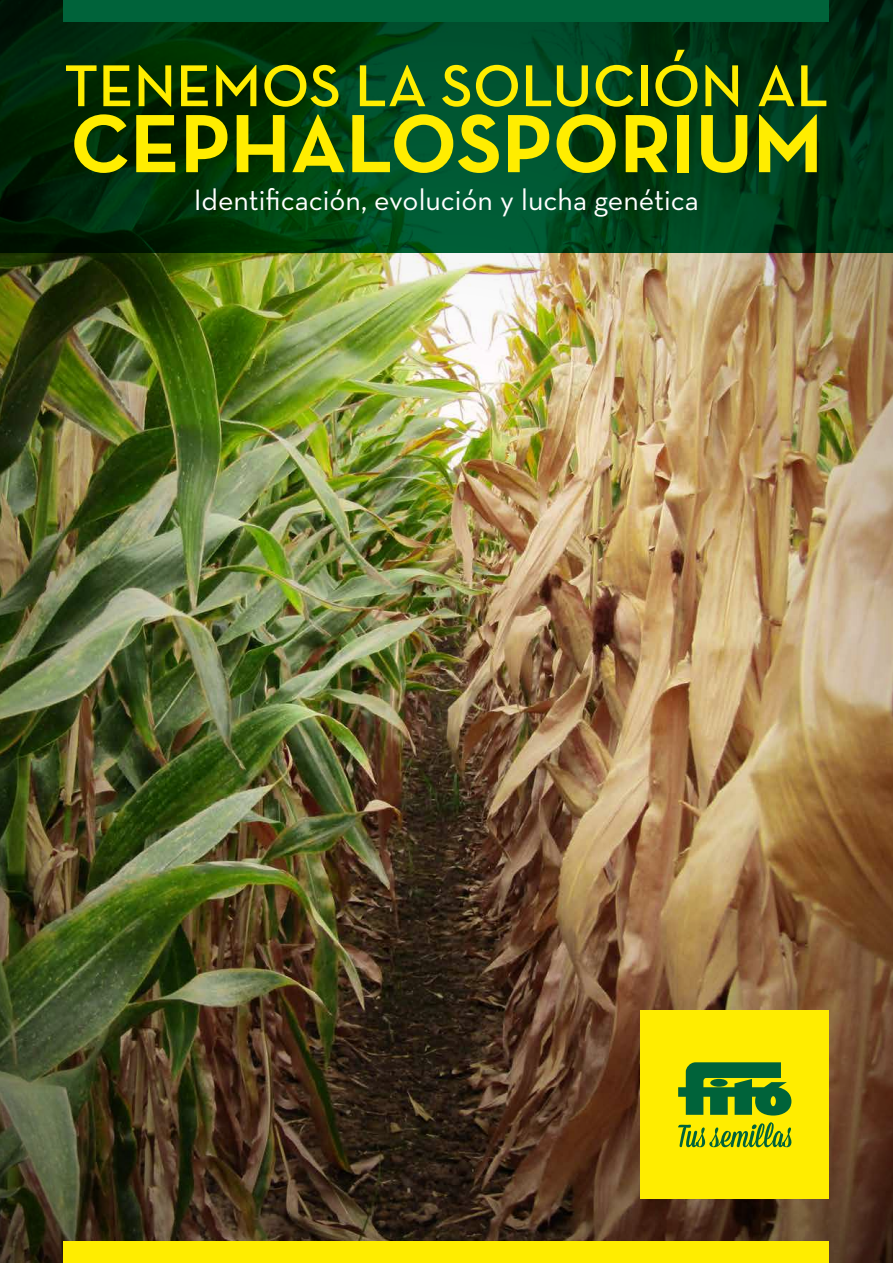
<style>
.page{position:relative;width:893px;height:1263px;background:#fff}
.page>*{position:absolute;margin:0;border:0;box-sizing:border-box;transform-origin:0 0}
.t1{font:700 84px "Neutra Text";color:#ffed00}
.t2{font:600 60px "Neutra Text";color:#ffed00}
.t3{font:30px "Neutra Text";color:#fff}
</style>
<div class="page">
<img style="left:0;top:253px;width:893px;height:1010px">
<svg style="left:0;top:0;width:893px;height:253px;background:#003916"></svg>
<div style="left:64px;top:0;width:765px;height:21px;background:#00633a"></div>
<div style="left:64px;top:1242px;width:765px;height:21px;background:#ffed00"></div>
<div style="left:640px;top:1010px;width:189px;height:189px;background:#ffed00"></div>
<svg style="left:678px;top:1062px;width:113px;height:53px"></svg>
<div style="left:710px;top:1079px;width:18px;height:8px;background:#00633a;border-radius:50%"></div>
<svg style="left:678px;top:1122px;width:113px;height:25px"></svg>
<h2 class="t2" style="left:64px;top:49px;width:766px">TENEMOS LA SOLUCIÓN AL</h2>
<h1 class="t1" style="left:70px;top:91px;width:754px">CEPHALOSPORIUM</h1>
<p class="t3" style="left:194px;top:181px;width:507px">Identificación, evolución y lucha genética</p>
</div>
